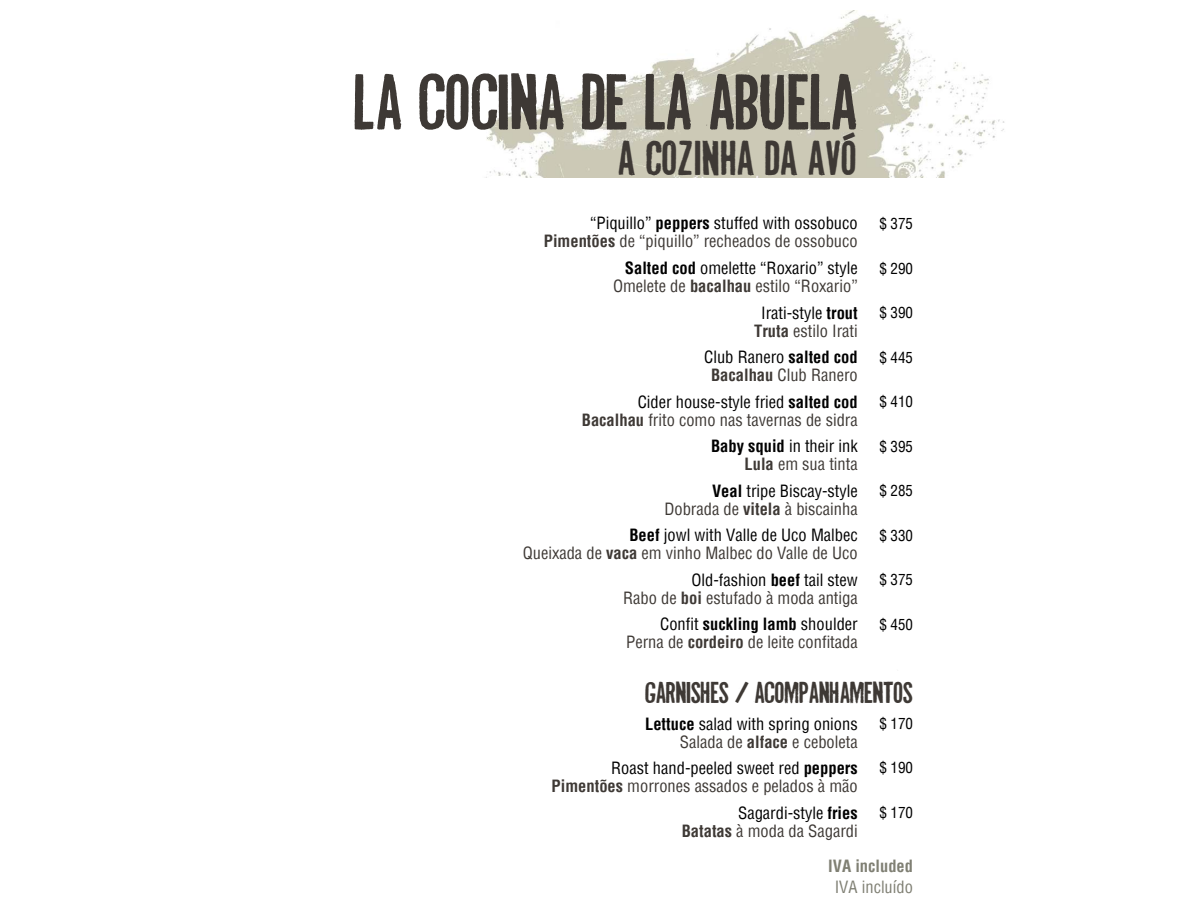
<style>
.page{position:relative;width:1191px;height:915px;background:#fff}
.page>*{position:absolute;margin:0;border:0;box-sizing:border-box;transform-origin:0 0}
.t1{font:63px "Mal de Ojo";color:#3e3935}
.t2{font:39px "Mal de Ojo";color:#3e3935}
.t3{font:24px "Mal de Ojo";color:#3e3935}
.t4{font:condensed 16.5px/18px "Helvetica";color:#3e3935;text-align:right}
.t5{font:condensed 16.5px/18px "Helvetica";color:#000;text-align:right}
.t6{font:700 condensed 16.5px "Helvetica";color:#7f7f73}
.t7{font:condensed 16.5px "Helvetica";color:#7f7f73}
.t8{font:condensed 15px "Helvetica";color:#000}
.s1{color:#000}
.s2{font-weight:700;color:#000}
.s3{font-weight:700}
.s4{font-weight:700;color:#3e3935}
.s5{color:#3e3935}
</style>
<div class="page">
<img style="left:486px;top:11px;width:519px;height:166px">
<h1 class="t1" style="left:354px;top:71px;width:505px">LA COCINA DE LA ABUELA</h1>
<h2 class="t2" style="left:618px;top:138px;width:241px">A COZINHA DA AVÓ</h2>
<p class="t4" style="left:544px;top:214px;width:315px"><span class="s1">“Piquillo”</span> <span class="s2">peppers</span> <span class="s1">stuffed with ossobuco<br></span><span class="s3">Pimentões</span> de “piquillo” recheados de ossobuco</p>
<p class="t4" style="left:613px;top:258px;width:246px"><span class="s2">Salted cod</span> <span class="s1">omelette “Roxario” style<br></span>Omelete de <span class="s3">bacalhau</span> estilo “Roxario”</p>
<p class="t5" style="left:754px;top:303px;width:105px;text-align:center">Irati-style <span class="s3">trout<br></span><span class="s4">Truta</span> <span class="s5">estilo Irati</span></p>
<p class="t5" style="left:704px;top:347px;width:155px;text-align:center">Club Ranero <span class="s3">salted cod<br></span><span class="s4">Bacalhau</span> <span class="s5">Club Ranero</span></p>
<p class="t4" style="left:582px;top:392px;width:277px"><span class="s1">Cider house-style fried</span> <span class="s2">salted cod<br></span><span class="s3">Bacalhau</span> frito como nas tavernas de sidra</p>
<p class="t5" style="left:711px;top:436px;width:148px"><span class="s3">Baby squid</span> in their ink<br><span class="s4">Lula</span> <span class="s5">em sua tinta</span></p>
<p class="t4" style="left:664px;top:481px;width:195px"><span class="s2">Veal</span> <span class="s1">tripe Biscay-style<br></span>Dobrada de <span class="s3">vitela</span> à biscainha</p>
<p class="t4" style="left:523px;top:526px;width:336px"><span class="s2">Beef</span> <span class="s1">jowl with Valle de Uco Malbec<br></span>Queixada de <span class="s3">vaca</span> em vinho Malbec do Valle de Uco</p>
<p class="t4" style="left:623px;top:570px;width:236px"><span class="s1">Old-fashion</span> <span class="s2">beef</span> <span class="s1">tail stew<br></span>Rabo de <span class="s3">boi</span> estufado à moda antiga</p>
<p class="t4" style="left:626px;top:615px;width:233px"><span class="s1">Confit</span> <span class="s2">suckling lamb</span> <span class="s1">shoulder<br></span>Perna de <span class="s3">cordeiro</span> de leite confitada</p>
<p class="t8" style="left:879px;top:214px;width:35px">$ 375</p>
<p class="t8" style="left:879px;top:258px;width:35px">$ 290</p>
<p class="t8" style="left:879px;top:303px;width:35px">$ 390</p>
<p class="t8" style="left:879px;top:347px;width:35px">$ 445</p>
<p class="t8" style="left:879px;top:392px;width:35px">$ 410</p>
<p class="t8" style="left:879px;top:436px;width:35px">$ 395</p>
<p class="t8" style="left:879px;top:481px;width:35px">$ 285</p>
<p class="t8" style="left:879px;top:525px;width:35px">$ 330</p>
<p class="t8" style="left:879px;top:570px;width:35px">$ 375</p>
<p class="t8" style="left:879px;top:614px;width:35px">$ 450</p>
<h3 class="t3" style="left:645px;top:681px;width:269px">GARNISHES / ACOMPANHAMENTOS</h3>
<p class="t5" style="left:645px;top:714px;width:214px"><span class="s3">Lettuce</span> salad with spring onions<br><span class="s5">Salada de</span> <span class="s4">alface</span> <span class="s5">e ceboleta</span></p>
<p class="t4" style="left:551px;top:758px;width:308px"><span class="s1">Roast hand-peeled sweet red</span> <span class="s2">peppers<br></span><span class="s3">Pimentões</span> morrones assados e pelados à mão</p>
<p class="t4" style="left:682px;top:803px;width:177px"><span class="s1">Sagardi-style</span> <span class="s2">fries<br></span><span class="s3">Batatas</span> à moda da Sagardi</p>
<p class="t8" style="left:879px;top:713px;width:35px">$ 170</p>
<p class="t8" style="left:879px;top:757px;width:35px">$ 190</p>
<p class="t8" style="left:879px;top:802px;width:35px">$ 170</p>
<p class="t6" style="left:828px;top:855px;width:86px">IVA included</p>
<p class="t7" style="left:834px;top:876px;width:80px">IVA incluído</p>
</div>
